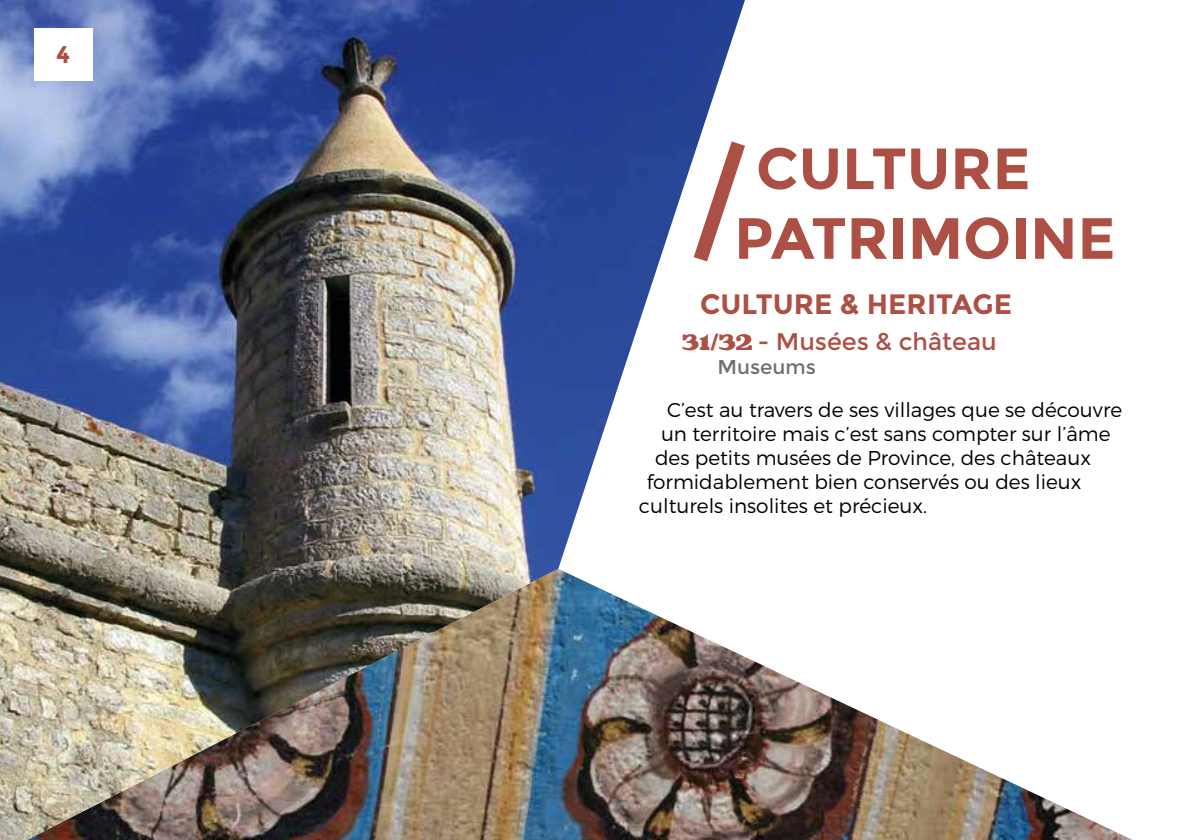
<style>
.page{position:relative;width:1191px;height:840px;background:#fff}
.page>*{position:absolute;margin:0;border:0;box-sizing:border-box;transform-origin:0 0}
.t1{font:700 58px/69.6px "Montserrat";color:#ac4f45}
.t2{font:700 28px "Montserrat";color:#ac4f45}
.t3{font:24px "Montserrat";color:#ac4f45}
.t4{font:700 24px "Montserrat";color:#ad4f45}
.t5{font:300 20px "Montserrat";color:#000}
.t6{font:20px "Montserrat";color:#706f6f}
.s1{font-family:"Battleslab";font-weight:900}
</style>
<div class="page">
<img style="left:745px;top:657px;width:386px;height:182px">
<img style="left:0;top:0;width:745px;height:839px">
<svg style="left:682px;top:126px;width:63px;height:151px"></svg>
<div style="left:34px;top:28px;width:59px;height:52px;background:#fff"></div>
<p class="t4" style="left:56px;top:40px;width:16px">4</p>
<h1 class="t1" style="left:734px;top:134px;width:383px;text-indent:22px">CULTURE<br>PATRIMOINE</h1>
<h2 class="t2" style="left:700px;top:287px;width:313px">CULTURE &amp; HERITAGE</h2>
<p class="t3" style="left:682px;top:327px;width:316px"><span class="s1">31/32</span> - Musées &amp; château</p>
<p class="t6" style="left:717px;top:355px;width:100px">Museums</p>
<p class="t5" style="left:667px;top:397px;width:457px">C’est au travers de ses villages que se découvre</p>
<p class="t5" style="left:661px;top:421px;width:451px">un territoire mais c’est sans compter sur l’âme</p>
<p class="t5" style="left:655px;top:445px;width:437px">des petits musées de Province, des châteaux</p>
<p class="t5" style="left:647px;top:469px;width:436px">formidablement bien conservés ou des lieux</p>
<p class="t5" style="left:639px;top:493px;width:290px">culturels insolites et précieux.</p>
</div>
